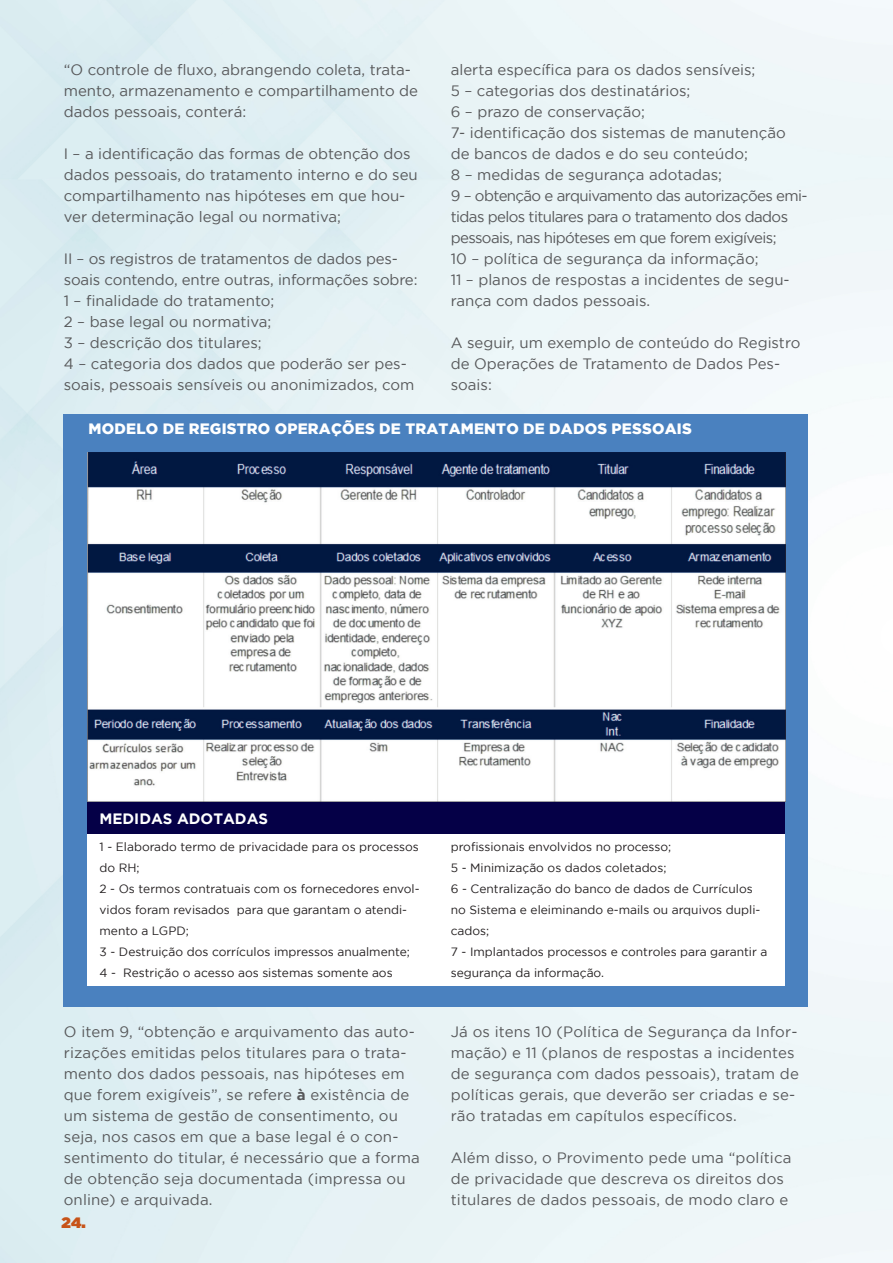
<style>
.page{position:relative;width:893px;height:1263px;background:#fff}
.page>*{position:absolute;margin:0;border:0;box-sizing:border-box;transform-origin:0 0}
.TEXTO{font:15px/21px "Gotham";color:#57585a}
.TEXTO-2{font:15px/21px "Gotham";letter-spacing:-.04em;color:#57585a}
.TEXTO_DESTAQUE_AZUL{font:900 15px "Gotham";letter-spacing:.015em;color:#fff}
.TEXTO_DESTAQUE_AZUL-2{font:700 15px "Gotham";color:#fff}
.t1{font:15px "Gotham Ultra";color:#c75318}
.TEXTO-3{font:12px/21px "Gotham";color:#231f20}
.TEXTO_DESTAQUE_AZUL-3{font:12px/21px "Gotham";color:#231f20}
.s1{font-weight:700}
</style>
<div class="page">
<img style="left:0;top:0;width:893px;height:1263px">
<div style="left:64px;top:414px;width:744px;height:592px;background:#4a81bf"></div>
<div style="left:87px;top:833px;width:698px;height:153px;background:#fff"></div>
<img style="left:87px;top:452px;width:698px;height:350px">
<div style="left:87px;top:802px;width:698px;height:31px;background:#050047"></div>
<p class="TEXTO" style="left:451px;top:59px;width:306px">alerta específica para os dados sensíveis;</p>
<p class="TEXTO" style="left:451px;top:80px;width:241px">5 – categorias dos destinatários;</p>
<p class="TEXTO" style="left:451px;top:101px;width:196px">6 – prazo de conservação;</p>
<p class="TEXTO" style="left:451px;top:122px;width:336px">7- identificação dos sistemas de manutenção de bancos de dados e do seu conteúdo;</p>
<p class="TEXTO" style="left:451px;top:164px;width:273px">8 – medidas de segurança adotadas;</p>
<p class="TEXTO-2" style="left:451px;top:185px;width:358px">9 – obtenção e arquivamento das autorizações emi&shy;tidas pelos titulares para o tratamento dos dados pessoais, nas hipóteses em que forem exigíveis;</p>
<p class="TEXTO" style="left:451px;top:248px;width:309px">10 – política de segurança da informação;</p>
<p class="TEXTO" style="left:451px;top:269px;width:340px">11 – planos de respostas a incidentes de segu&shy;rança com dados pessoais.</p>
<p class="TEXTO" style="left:451px;top:332px;width:351px">A seguir, um exemplo de conteúdo do Registro de Operações de Tratamento de Dados Pes&shy;soais:</p>
<p class="TEXTO_DESTAQUE_AZUL" style="left:89px;top:420px;width:605px">MODELO DE REGISTRO OPERAÇÕES DE TRATAMENTO DE DADOS PESSOAIS</p>
<p class="TEXTO" style="left:64px;top:59px;width:356px">“O controle de fluxo, abrangendo coleta, trata&shy;mento, armazenamento e compartilhamento de dados pessoais, conterá:</p>
<p class="TEXTO" style="left:64px;top:143px;width:356px">I – a identificação das formas de obtenção dos dados pessoais, do tratamento interno e do seu compartilhamento nas hipóteses em que hou&shy;ver determinação legal ou normativa;</p>
<p class="TEXTO" style="left:64px;top:248px;width:355px">II – os registros de tratamentos de dados pes&shy;soais contendo, entre outras, informações sobre:</p>
<p class="TEXTO" style="left:64px;top:290px;width:212px">1 – finalidade do tratamento;</p>
<p class="TEXTO" style="left:64px;top:311px;width:209px">2 – base legal ou normativa;</p>
<p class="TEXTO" style="left:64px;top:332px;width:199px">3 – descrição dos titulares;</p>
<p class="TEXTO" style="left:64px;top:353px;width:352px">4 – categoria dos dados que poderão ser pes&shy;soais, pessoais sensíveis ou anonimizados, com</p>
<p class="TEXTO_DESTAQUE_AZUL-2" style="left:99px;top:810px;width:170px">MEDIDAS ADOTADAS</p>
<p class="TEXTO_DESTAQUE_AZUL-3" style="left:99px;top:836px;width:321px">1 - Elaborado termo de privacidade para os processos do RH;</p>
<p class="TEXTO-3" style="left:99px;top:878px;width:322px">2 - Os termos contratuais com os fornecedores envol&shy;vidos foram revisados para que garantam o atendi&shy;mento a LGPD;</p>
<p class="TEXTO-3" style="left:99px;top:941px;width:312px">3 - Destruição dos corrículos impressos anualmente;</p>
<p class="TEXTO-3" style="left:99px;top:962px;width:295px">4 - Restrição o acesso aos sistemas somente aos</p>
<p class="TEXTO-3" style="left:451px;top:836px;width:222px">profissionais envolvidos no processo;</p>
<p class="TEXTO-3" style="left:451px;top:857px;width:217px">5 - Minimização os dados coletados;</p>
<p class="TEXTO-3" style="left:451px;top:878px;width:311px">6 - Centralização do banco de dados de Currículos no Sistema e eleiminando e-mails ou arquivos dupli&shy;cados;</p>
<p class="TEXTO-3" style="left:451px;top:941px;width:318px">7 - Implantados processos e controles para garantir a segurança da informação.</p>
<p class="TEXTO" style="left:64px;top:1021px;width:358px">O item 9, “obtenção e arquivamento das auto&shy;rizações emitidas pelos titulares para o trata&shy;mento dos dados pessoais, nas hipóteses em que forem exigíveis”, se refere <span class="s1">à</span> existência de um sistema de gestão de consentimento, ou seja, nos casos em que a base legal é o con&shy;sentimento do titular, é necessário que a forma de obtenção seja documentada (impressa ou online) e arquivada.</p>
<p class="TEXTO" style="left:451px;top:1021px;width:350px">Já os itens 10 (Política de Segurança da Infor&shy;mação) e 11 (planos de respostas a incidentes de segurança com dados pessoais), tratam de políticas gerais, que deverão ser criadas e se&shy;rão tratadas em capítulos específicos.</p>
<p class="TEXTO" style="left:451px;top:1147px;width:342px">Além disso, o Provimento pede uma “política de privacidade que descreva os direitos dos titulares de dados pessoais, de modo claro e</p>
<p class="t1" style="left:62px;top:1213px;width:25px">24.</p>
</div>
